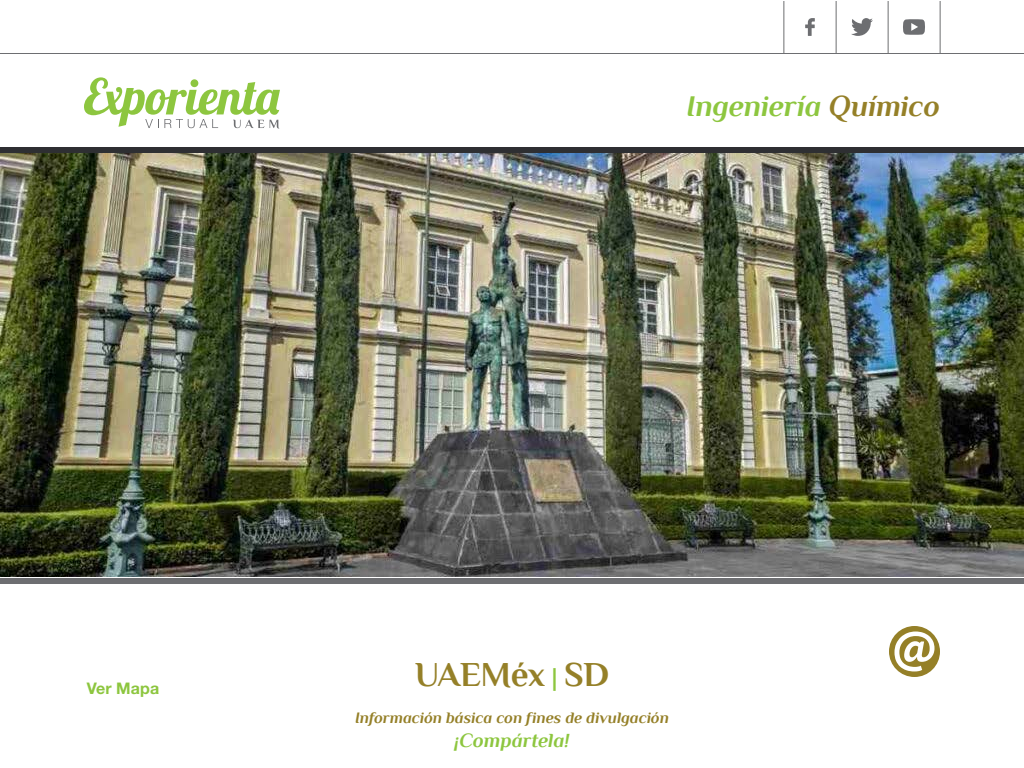
<style>
.page{position:relative;width:1024px;height:768px;background:#fff}
.page>*{position:absolute;margin:0;border:0;box-sizing:border-box;transform-origin:0 0}
.t1{font:700 35px "Philosopher";letter-spacing:-.015em;color:#958028}
.t2{font:italic 700 30px "Philosopher";letter-spacing:-.005em;color:#8dc63f}
.t3{font:italic 700 20px "Philosopher";letter-spacing:-.005em;color:#8dc63f}
.t4{font:italic 700 16px "Philosopher";color:#958028}
.t5{font:700 16px "Helvetica Neue LT Std";letter-spacing:.005em;color:#8dc63f}
.s1{color:#958028}
.s2{font-weight:400;font-size:26px;color:#8dc63f}
</style>
<div class="page">
<hr style="left:0;top:53px;width:1024px;height:1px;background:#6d6e71">
<svg style="left:84px;top:77px;width:196px;height:52px"></svg>
<svg style="left:851px;top:18px;width:22px;height:18px"></svg>
<svg style="left:903px;top:19px;width:22px;height:16px"></svg>
<svg style="left:805px;top:18px;width:10px;height:18px"></svg>
<hr style="left:784px;top:1px;width:1px;height:52px;background:#6d6e71">
<hr style="left:836px;top:1px;width:1px;height:52px;background:#6d6e71">
<hr style="left:888px;top:1px;width:1px;height:52px;background:#6d6e71">
<hr style="left:940px;top:1px;width:1px;height:52px;background:#6d6e71">
<div style="left:0;top:578px;width:1024px;height:6px;background:#6d6e71"></div>
<svg style="left:889px;top:626px;width:51px;height:51px"></svg>
<div style="left:0;top:147px;width:1024px;height:6px;background:#2e2f32"></div>
<img style="left:0;top:153px;width:1024px;height:424px">
<h2 class="t2" style="left:687px;top:91px;width:255px">Ingeniería <span class="s1">Químico</span></h2>
<p class="t5" style="left:87px;top:679px;width:74px">Ver Mapa</p>
<h1 class="t1" style="left:415px;top:655px;width:196px">UAEMéx <span class="s2">|</span> SD</h1>
<p class="t4" style="left:355px;top:709px;width:315px">Información básica con fines de divulgación</p>
<p class="t3" style="left:455px;top:730px;width:116px">¡Compártela!</p>
</div>
